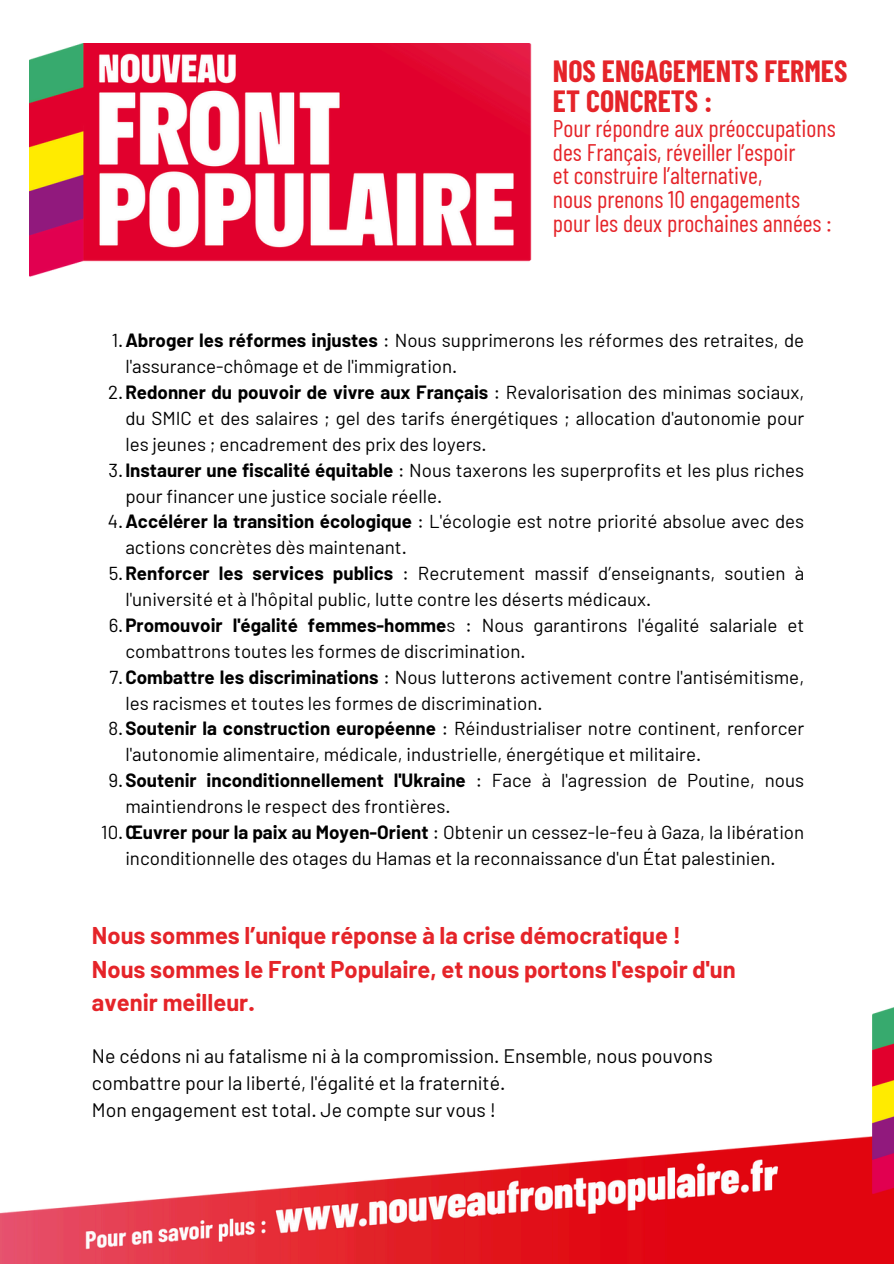
<style>
.page{position:relative;width:894px;height:1264px;background:#fff}
.page>*{position:absolute;margin:0;border:0;box-sizing:border-box;transform-origin:0 0}
.t1{font:700 30px/30.3px "Barlow Condensed";color:#e52429}
.t2{font:24px/23.7px "Barlow Condensed";color:#e52429}
.t3{font:700 23.7px/33.8px "Barlow";color:#e52429}
.t4{font:19.5px/27px "Barlow";color:#000}
.t5{font:18.75px/25.8px "Barlow";color:#000}
.s1{font-weight:700}
</style>
<div class="page">
<img style="left:0;top:1136px;width:893px;height:127px">
<img style="left:30px;top:44px;width:502px;height:233px">
<img style="left:872px;top:1007px;width:21px;height:186px">
<h1 class="t1" style="left:553px;top:55px;width:296px">NOS ENGAGEMENTS FERMES<br>ET CONCRETS :</h1>
<p class="t2" style="left:553px;top:116px;width:284px">Pour répondre aux préoccupations des Français, réveiller l’espoir<br>et construire l’alternative,<br>nous prenons 10 engagements pour les deux prochaines années :</p>
<p class="t5" style="left:125px;top:327px;width:680px;text-indent:-13px">1.<span class="s1">Abroger les réformes injustes</span> : Nous supprimerons les réformes des retraites, de l'assurance-chômage et de l'immigration.</p>
<p class="t5" style="left:125px;top:378px;width:680px;text-align:justify;text-indent:-17px">2.<span class="s1">Redonner du pouvoir de vivre aux Français</span> : Revalorisation des minimas sociaux, du SMIC et des salaires ; gel des tarifs énergétiques ; allocation d'autonomie pour les jeunes ; encadrement des prix des loyers.</p>
<p class="t5" style="left:125px;top:456px;width:680px;text-indent:-17px">3.<span class="s1">Instaurer une fiscalité équitable</span> : Nous taxerons les superprofits et les plus riches pour financer une justice sociale réelle.</p>
<p class="t5" style="left:125px;top:508px;width:680px;text-indent:-17px">4.<span class="s1">Accélérer la transition écologique</span> : L'écologie est notre priorité absolue avec des actions concrètes dès maintenant.</p>
<p class="t5" style="left:125px;top:559px;width:680px;text-indent:-17px">5.<span class="s1">Renforcer les services publics</span> : Recrutement massif d’enseignants, soutien à l'université et à l'hôpital public, lutte contre les déserts médicaux.</p>
<h2 class="t5" style="left:125px;top:611px;width:680px;text-indent:-17px">6.<span class="s1">Promouvoir l'égalité femmes-homme</span>s : Nous garantirons l'égalité salariale et combattrons toutes les formes de discrimination.</h2>
<p class="t5" style="left:125px;top:663px;width:680px;text-indent:-16px">7.<span class="s1">Combattre les discriminations</span> : Nous lutterons activement contre l'antisémitisme, les racismes et toutes les formes de discrimination.</p>
<p class="t5" style="left:125px;top:715px;width:680px;text-indent:-17px">8.<span class="s1">Soutenir la construction européenne</span> : Réindustrialiser notre continent, renforcer l'autonomie alimentaire, médicale, industrielle, énergétique et militaire.</p>
<p class="t5" style="left:125px;top:766px;width:680px;text-indent:-17px">9.<span class="s1">Soutenir inconditionnellement l'Ukraine</span> : Face à l'agression de Poutine, nous maintiendrons le respect des frontières.</p>
<p class="t5" style="left:101px;top:818px;width:704px;text-align:center">10.<span class="s1">Œuvrer pour la paix au Moyen-Orient</span> : Obtenir un cessez-le-feu à Gaza, la libération inconditionnelle des otages du Hamas et la reconnaissance d'un État palestinien.</p>
<p class="t3" style="left:92px;top:917px;width:645px">Nous sommes l’unique réponse à la crise démocratique !<br>Nous sommes le Front Populaire, et nous portons l'espoir d'un avenir meilleur.</p>
<p class="t4" style="left:92px;top:1041px;width:622px">Ne cédons ni au fatalisme ni à la compromission. Ensemble, nous pouvons combattre pour la liberté, l'égalité et la fraternité.</p>
<p class="t4" style="left:92px;top:1095px;width:405px">Mon engagement est total. Je compte sur vous !</p>
</div>
